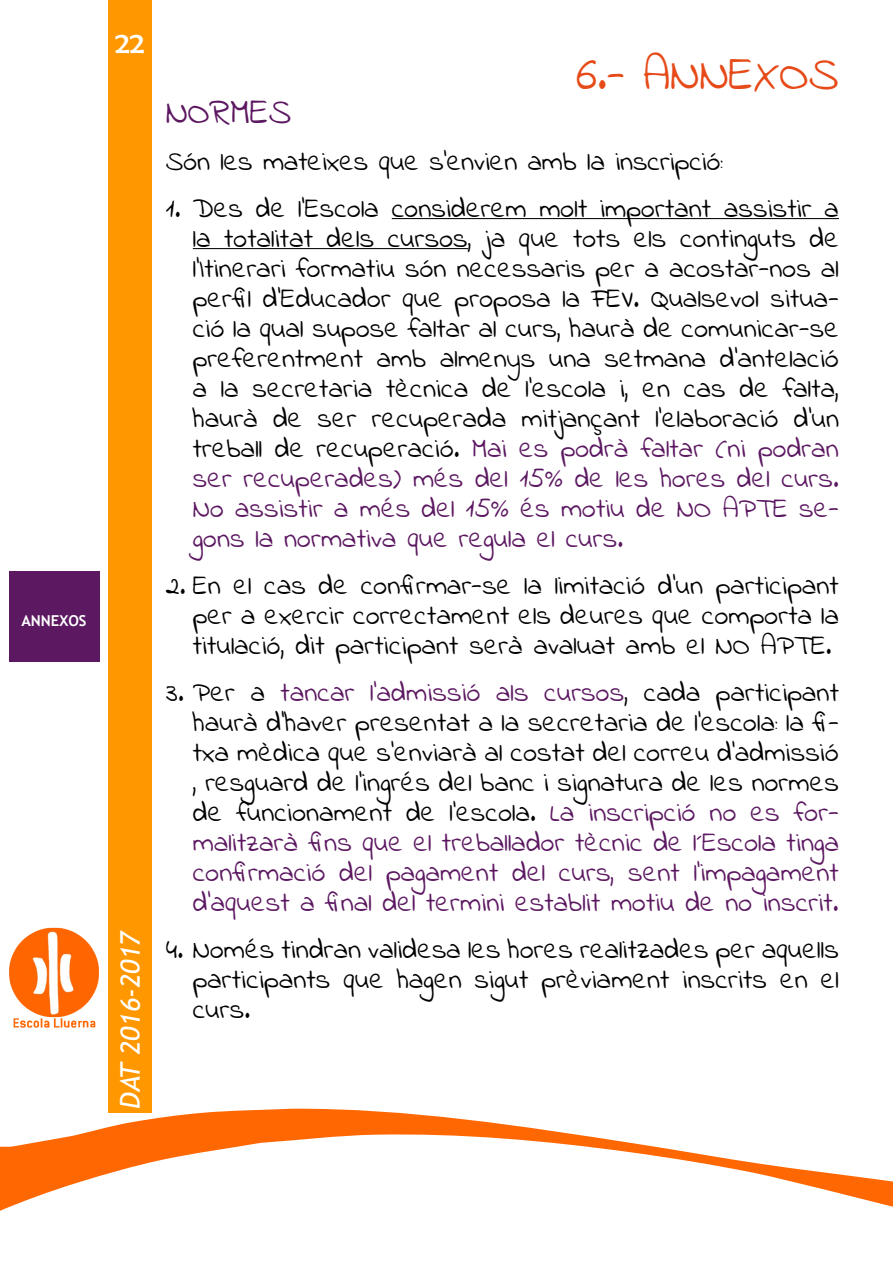
<style>
.page{position:relative;width:893px;height:1263px;background:#fff}
.page>*{position:absolute;margin:0;border:0;box-sizing:border-box;transform-origin:0 0}
.t1{font:36px "Indie Flower";color:#e64a18}
.t2{font:30px "Berlin Sans FB";color:#fff}
.t3{font:italic 27px "Trebuchet MS";color:#fff}
.t4{font:27px "Indie Flower";color:#5c1861}
.t5{font:21px/30px "Indie Flower";letter-spacing:.01em;color:#000;text-align:justify}
.t6{font:700 15px "Trebuchet MS";color:#fff}
.s1{color:#5c1861}
</style>
<div class="page">
<svg style="left:0;top:1037px;width:893px;height:174px"></svg>
<hr style="left:392px;top:218px;width:447px;height:1px;background:#000">
<hr style="left:193px;top:248px;width:275px;height:1px;background:#000">
<div style="left:9px;top:571px;width:90px;height:91px;background:#5c1861"></div>
<div style="left:108px;top:0;width:43px;height:1113px;background:#ff9800"></div>
<img style="left:9px;top:928px;width:90px;height:100px">
<p class="t6" style="left:21px;top:611px;width:57px">ANNEXOS</p>
<h2 class="t2" style="left:115px;top:26px;width:31px">22</h2>
<p class="t3" style="left:114px;top:1109px;width:180px;rotate:-90deg">DAT 2016-2017</p>
<h1 class="t1" style="left:576px;top:55px;width:259px">6.- anNexos</h1>
<p class="t4" style="left:166px;top:98px;width:127px">NORMES</p>
<p class="t5" style="left:166px;top:148px;width:558px">Són les mateixes que s’envien amb la inscripció:</p>
<p class="t5" style="left:193px;top:195px;width:648px;text-indent:-27px">1. Des de l’Escola considerem molt important assistir a la totalitat dels cursos, ja que tots els continguts de l’Itinerari formatiu són necessaris per a acostar-nos al perfil d’Educador que proposa la FEV. Qualsevol situa&shy;ció la qual supose faltar al curs, haurà de comunicar-se preferentment amb almenys una setmana d’antelació a la secretaria tècnica de l’escola i, en cas de falta, haurà de ser recuperada mitjançant l’elaboració d’un treball de recuperació. <span class="s1">Mai es podrà faltar (ni podran ser recuperades) més del 15% de les hores del curs.<br>No assistir a més del 15% és motiu de NO APTE se&shy;gons la normativa que regula el curs.</span></p>
<p class="t5" style="left:193px;top:572px;width:647px;text-indent:-27px">2. En el cas de confirmar-se la limitació d’un participant per a exercir correctament els deures que comporta la titulació, dit participant serà avaluat amb el NO APTE.</p>
<p class="t5" style="left:193px;top:679px;width:648px;text-indent:-27px">3. Per a <span class="s1">tancar l’admissió als cursos</span>, cada participant haurà d’haver presentat a la secretaria de l’escola: la fi&shy;txa mèdica que s’enviarà al costat del correu d’admissió , resguard de l’ingrés del banc i signatura de les normes de funcionament de l’escola. <span class="s1">La inscripció no es for&shy;malitzarà fins que el treballador tècnic de l´Escola tinga confirmació del pagament del curs, sent l’impagament d’aquest a final del termini establit motiu de no inscrit.</span></p>
<p class="t5" style="left:193px;top:936px;width:647px;text-indent:-27px">4. Només tindran validesa les hores realitzades per aquells participants que hagen sigut prèviament inscrits en el curs.</p>
</div>
